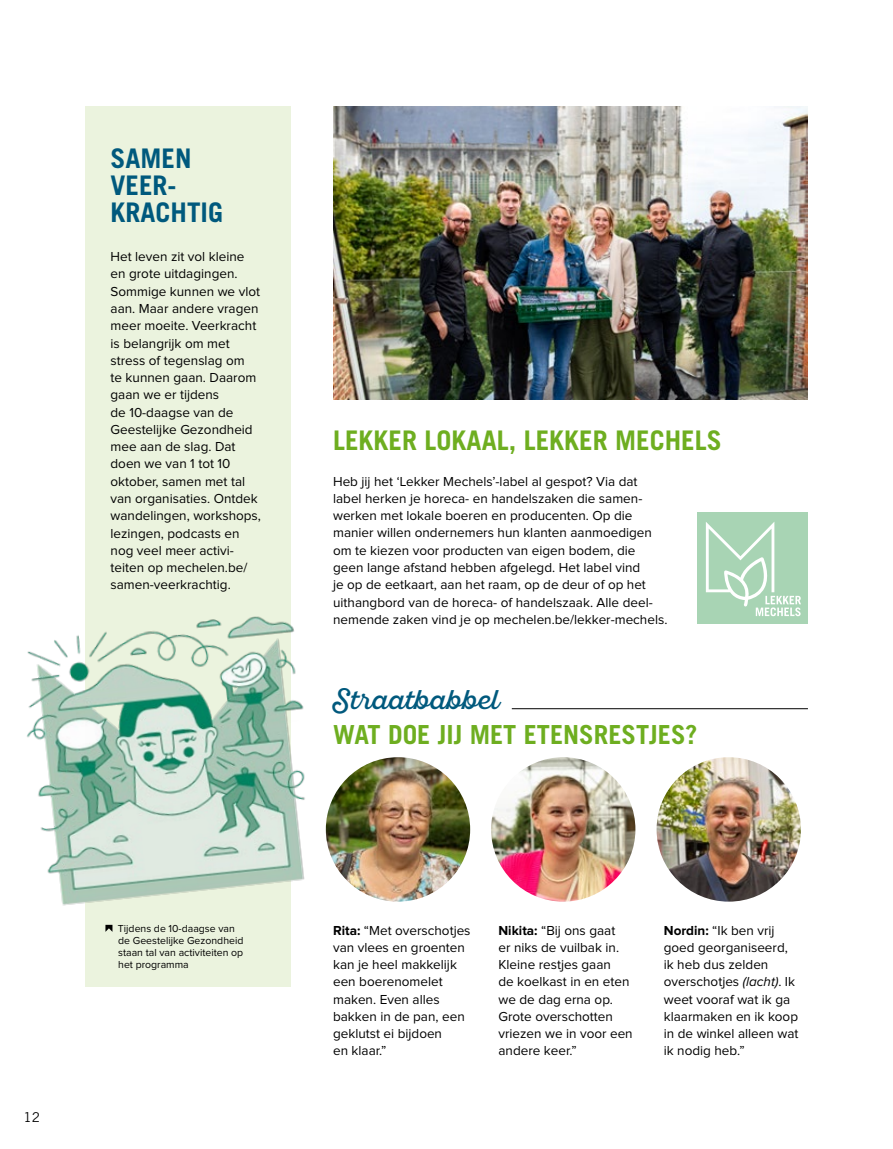
<style>
.page{position:relative;width:893px;height:1149px;background:#fff}
.page>*{position:absolute;margin:0;border:0;box-sizing:border-box;transform-origin:0 0}
.t1{font:700 27px "Trade Gothic LT Std";color:#6eae20}
.t2{font:700 27px/27px "Trade Gothic LT Std";color:#00597d}
.t3{font:27px "Sant Elia Script";color:#00597d}
.t4{font:700 26.25px "Trade Gothic LT Std";color:#6eae20}
.t5{font:13.5px/17.2px "Proxima Nova";color:#000}
.t6{font:13.5px "Trade Gothic LT Std";color:#000}
.t7{font:10.5px/12px "Proxima Nova";color:#000}
.s1{font-weight:700}
.s2{font-style:italic}
</style>
<div class="page">
<img style="left:333px;top:106px;width:474px;height:293px">
<div style="left:697px;top:512px;width:111px;height:111px;background:#a8d4b4"></div>
<svg style="left:706px;top:522px;width:95px;height:94px"></svg>
<img style="left:657px;top:757px;width:144px;height:144px;border-radius:72px">
<img style="left:491px;top:757px;width:144px;height:144px;border-radius:72px">
<img style="left:326px;top:757px;width:144px;height:144px;border-radius:72px">
<hr style="left:512px;top:708px;width:296px;height:1px;background:#000">
<div style="left:85px;top:106px;width:205px;height:880px;background:#ebf3de"></div>
<svg style="left:105px;top:924px;width:7px;height:7px"></svg>
<img style="left:27px;top:581px;width:314px;height:342px">
<h1 class="t2" style="left:111px;top:144px;width:114px">SAMEN<br>VEER-<br>KRACHTIG</h1>
<p class="t5" style="left:111px;top:248px;width:152px">Het leven zit vol kleine en grote uitdagingen.<br>Sommige kunnen we vlot aan. Maar andere vragen meer moeite. Veerkracht is belangrijk om met stress of tegenslag om<br>te kunnen gaan. Daarom gaan we er tijdens<br>de 10-daagse van de<br>Geestelijke Gezondheid mee aan de slag. Dat doen we van 1 tot 10 oktober, samen met tal van organisaties. Ontdek wandelingen, workshops, lezingen, podcasts en nog veel meer activi&shy;teiten op mechelen.be/ samen-veerkrachtig.</p>
<h1 class="t1" style="left:333px;top:424px;width:390px">LEKKER LOKAAL, LEKKER MECHELS</h1>
<p class="t5" style="left:333px;top:472px;width:336px">Heb jij het ‘Lekker Mechels’-label al gespot? Via dat label herken je horeca- en handelszaken die samen&shy;werken met lokale boeren en producenten. Op die manier willen ondernemers hun klanten aanmoedigen om te kiezen voor producten van eigen bodem, die geen lange afstand hebben afgelegd. Het label vind<br>je op de eetkaart, aan het raam, op de deur of op het uithangbord van de horeca- of handelszaak. Alle deel&shy;nemende zaken vind je op mechelen.be/lekker-mechels.</p>
<h1 class="t3" style="left:333px;top:683px;width:167px">Straatbabbel</h1>
<h2 class="t4" style="left:333px;top:718px;width:366px">WAT DOE JIJ MET ETENSRESTJES?</h2>
<p class="t6" style="left:24px;top:1108px;width:18px">12</p>
<p class="t7" style="left:118px;top:922px;width:127px">Tijdens de 10-daagse van de Geestelijke Gezondheid staan tal van activiteiten op het programma</p>
<p class="t5" style="left:333px;top:921px;width:139px"><span class="s1">Rita:</span> “Met overschotjes van vlees en groenten kan je heel makkelijk een boerenomelet maken. Even alles bakken in de pan, een geklutst ei bijdoen<br>en klaar.”</p>
<p class="t5" style="left:498px;top:921px;width:136px"><span class="s1">Nikita:</span> “Bij ons gaat<br>er niks de vuilbak in.<br>Kleine restjes gaan<br>de koelkast in en eten we de dag erna op.<br>Grote overschotten vriezen we in voor een andere keer.”</p>
<p class="t5" style="left:664px;top:921px;width:136px"><span class="s1">Nordin:</span> “Ik ben vrij goed georganiseerd, ik heb dus zelden overschotjes <span class="s2">(lacht)</span>. Ik weet vooraf wat ik ga klaarmaken en ik koop in de winkel alleen wat ik nodig heb.”</p>
</div>
